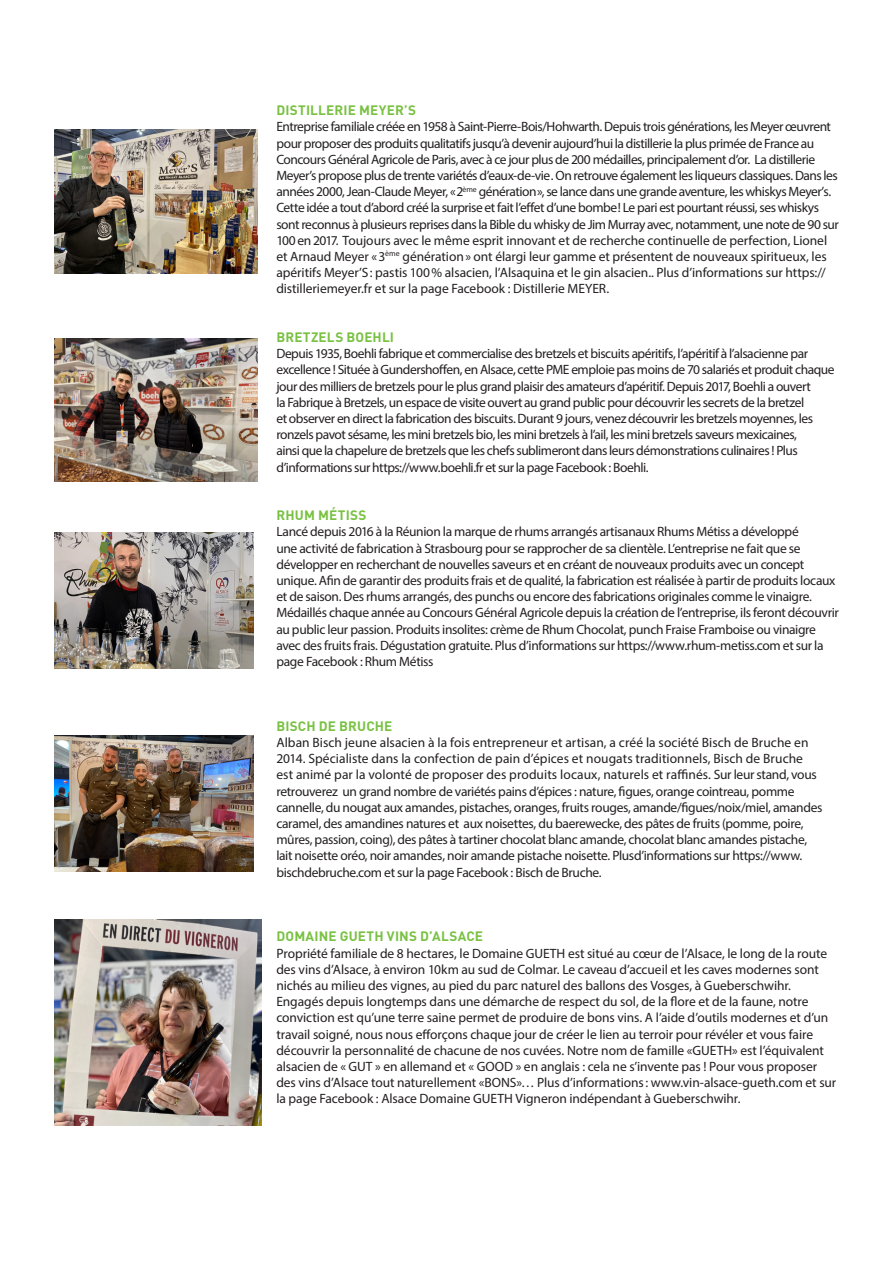
<style>
.page{position:relative;width:893px;height:1263px;background:#fff}
.page>*{position:absolute;margin:0;border:0;box-sizing:border-box;transform-origin:0 0}
.BODY_COPY{font:13.5px/16.2px "Myriad Pro";letter-spacing:-.025em;color:#231f20}
.BODY_COPY-2{font:13.5px/16.2px "Myriad Pro";letter-spacing:-.005em;color:#231f20}
.INTERTITRE{font:700 13.5px "DIN";letter-spacing:.015em;color:#79c142}
</style>
<div class="page">
<img style="left:54px;top:533px;width:199px;height:135px">
<img style="left:54px;top:130px;width:204px;height:143px">
<img style="left:54px;top:736px;width:199px;height:135px">
<img style="left:54px;top:338px;width:204px;height:144px">
<img style="left:54px;top:920px;width:207px;height:206px">
<p class="INTERTITRE" style="left:276px;top:101px;width:141px">DISTILLERIE MEYER’S</p>
<p class="BODY_COPY" style="left:276px;top:119px;width:564px">Entreprise familiale créée en 1958 à Saint-Pierre-Bois/Hohwarth. Depuis trois générations, les Meyer œuvrent pour proposer des produits qualitatifs jusqu’à devenir aujourd’hui la distillerie la plus primée de France au Concours Général Agricole de Paris, avec à ce jour plus de 200 médailles, principalement d’or. La distillerie Meyer’s propose plus de trente variétés d’eaux-de-vie. On retrouve également les liqueurs classiques. Dans les années 2000, Jean-Claude Meyer, «2<sup>ème</sup> génération», se lance dans une grande aventure, les whiskys Meyer’s.<br>Cette idée a tout d’abord créé la surprise et fait l’effet d’une bombe! Le pari est pourtant réussi, ses whiskys sont reconnus à plusieurs reprises dans la Bible du whisky de Jim Murray avec, notamment, une note de 90 sur 100 en 2017. Toujours avec le même esprit innovant et de recherche continuelle de perfection, Lionel et Arnaud Meyer «3<sup>ème</sup> génération» ont élargi leur gamme et présentent de nouveaux spiritueux, les apéritifs Meyer’S: pastis 100% alsacien, l’Alsaquina et le gin alsacien.. Plus d’informations sur https:// distilleriemeyer.fr et sur la page Facebook : Distillerie MEYER.</p>
<p class="INTERTITRE" style="left:276px;top:328px;width:119px">BRETZELS BOEHLI</p>
<p class="BODY_COPY" style="left:276px;top:345px;width:560px">Depuis 1935, Boehli fabrique et commercialise des bretzels et biscuits apéritifs, l’apéritif à l’alsacienne par excellence ! Située à Gundershoffen, en Alsace, cette PME emploie pas moins de 70 salariés et produit chaque jour des milliers de bretzels pour le plus grand plaisir des amateurs d’apéritif. Depuis 2017, Boehli a ouvert<br>la Fabrique à Bretzels, un espace de visite ouvert au grand public pour découvrir les secrets de la bretzel<br>et observer en direct la fabrication des biscuits. Durant 9 jours, venez découvrir les bretzels moyennes, les ronzels pavot sésame, les mini bretzels bio, les mini bretzels à l’ail, les mini bretzels saveurs mexicaines,<br>ainsi que la chapelure de bretzels que les chefs sublimeront dans leurs démonstrations culinaires ! Plus d’informations sur https://www.boehli.fr et sur la page Facebook : Boehli.</p>
<p class="INTERTITRE" style="left:276px;top:506px;width:91px">RHUM MÉTISS</p>
<p class="BODY_COPY" style="left:276px;top:524px;width:564px">Lancé depuis 2016 à la Réunion la marque de rhums arrangés artisanaux Rhums Métiss a développé<br>une activité de fabrication à Strasbourg pour se rapprocher de sa clientèle. L’entreprise ne fait que se développer en recherchant de nouvelles saveurs et en créant de nouveaux produits avec un concept unique. Afin de garantir des produits frais et de qualité, la fabrication est réalisée à partir de produits locaux et de saison. Des rhums arrangés, des punchs ou encore des fabrications originales comme le vinaigre.<br>Médaillés chaque année au Concours Général Agricole depuis la création de l’entreprise, ils feront découvrir au public leur passion. Produits insolites: crème de Rhum Chocolat, punch Fraise Framboise ou vinaigre avec des fruits frais. Dégustation gratuite. Plus d’informations sur https://www.rhum-metiss.com et sur la page Facebook : Rhum Métiss</p>
<p class="INTERTITRE" style="left:276px;top:717px;width:117px">BISCH DE BRUCHE</p>
<p class="BODY_COPY" style="left:276px;top:734px;width:547px">Alban Bisch jeune alsacien à la fois entrepreneur et artisan, a créé la société Bisch de Bruche en 2014. Spécialiste dans la confection de pain d’épices et nougats traditionnels, Bisch de Bruche est animé par la volonté de proposer des produits locaux, naturels et raffinés. Sur leur stand, vous retrouverez un grand nombre de variétés pains d’épices : nature, figues, orange cointreau, pomme cannelle, du nougat aux amandes, pistaches, oranges, fruits rouges, amande/figues/noix/miel, amandes caramel, des amandines natures et aux noisettes, du baerewecke, des pâtes de fruits (pomme, poire, mûres, passion, coing), des pâtes à tartiner chocolat blanc amande, chocolat blanc amandes pistache, lait noisette oréo, noir amandes, noir amande pistache noisette. Plusd’informations sur https://www. bischdebruche.com et sur la page Facebook : Bisch de Bruche.</p>
<p class="INTERTITRE" style="left:276px;top:928px;width:208px">DOMAINE GUETH VINS D’ALSACE</p>
<p class="BODY_COPY-2" style="left:276px;top:945px;width:552px">Propriété familiale de 8 hectares, le Domaine GUETH est situé au cœur de l’Alsace, le long de la route des vins d’Alsace, à environ 10km au sud de Colmar. Le caveau d’accueil et les caves modernes sont nichés au milieu des vignes, au pied du parc naturel des ballons des Vosges, à Gueberschwihr.</p>
<p class="BODY_COPY-2" style="left:276px;top:993px;width:561px">Engagés depuis longtemps dans une démarche de respect du sol, de la flore et de la faune, notre conviction est qu’une terre saine permet de produire de bons vins. A l’aide d’outils modernes et d’un travail soigné, nous nous efforçons chaque jour de créer le lien au terroir pour révéler et vous faire découvrir la personnalité de chacune de nos cuvées. Notre nom de famille «GUETH» est l’équivalent alsacien de « GUT » en allemand et « GOOD » en anglais : cela ne s’invente pas ! Pour vous proposer des vins d’Alsace tout naturellement «BONS»… Plus d’informations: www.vin-alsace-gueth.com et sur la page Facebook : Alsace Domaine GUETH Vigneron indépendant à Gueberschwihr.</p>
</div>
